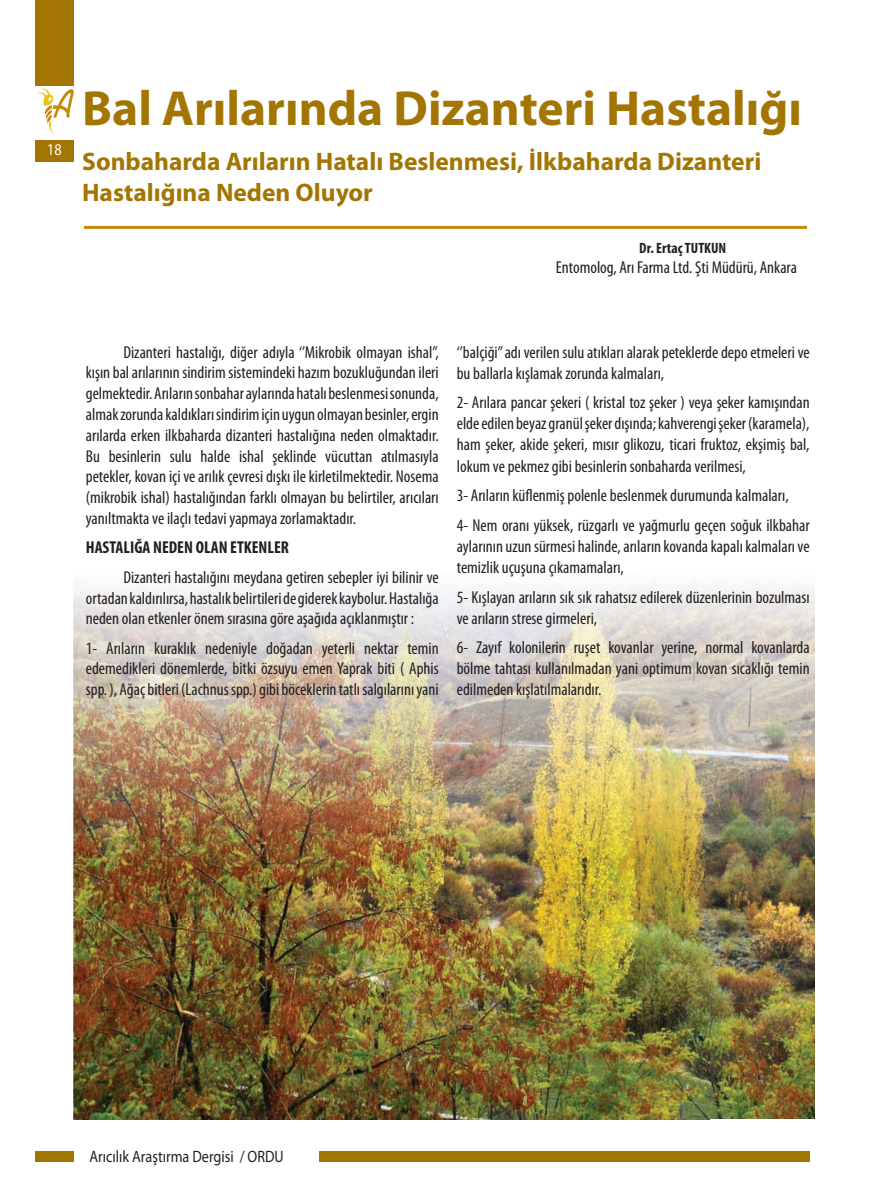
<style>
.page{position:relative;width:872px;height:1204px;background:#fff}
.page>*{position:absolute;margin:0;border:0;box-sizing:border-box;transform-origin:0 0}
.t1{font:700 49.5px "Myriad Pro";color:#a37503}
.t2{font:700 25.35px/30.5px "Myriad Pro";color:#a37503}
.t3{font:condensed 17.25px/20.9px "Myriad Pro";color:#231f20;text-align:justify}
.t4{font:700 condensed 17.25px "Myriad Pro";color:#231f20}
.t5{font:16.5px "Myriad Pro";color:#231f20;scale:.86 1}
.t6{font:16.5px "Myriad Pro";color:#fff;scale:.86 1}
.t7{font:700 condensed 15px "Myriad Pro";color:#231f20}
</style>
<div class="page">
<div style="left:319px;top:1151px;width:490px;height:10px;background:#a37503"></div>
<svg style="left:36px;top:88px;width:38px;height:47px"></svg>
<div style="left:36px;top:0;width:38px;height:85px;background:#a37503"></div>
<div style="left:36px;top:140px;width:38px;height:22px;background:#a37503"></div>
<div style="left:36px;top:1151px;width:38px;height:10px;background:#a37503"></div>
<img style="left:74px;top:584px;width:740px;height:535px">
<hr style="left:84px;top:226px;width:723px;height:3px;background:#c48a0c">
<p class="t6" style="left:47px;top:140px;width:18px">18</p>
<h1 class="t1" style="left:82px;top:76px;width:721px">Bal Arılarında Dizanteri Hastalığı</h1>
<h2 class="t2" style="left:82px;top:145px;width:680px">Sonbaharda Arıların Hatalı Beslenmesi, İlkbaharda Dizanteri<br>Hastalığına Neden Oluyor</h2>
<p class="t7" style="left:639px;top:238px;width:89px">Dr. Ertaç TUTKUN</p>
<p class="t3" style="left:556px;top:257px;width:243px">Entomolog, Arı Farma Ltd. Şti Müdürü, Ankara</p>
<p class="t3" style="left:86px;top:341px;width:354px;text-indent:38px">Dizanteri hastalığı, diğer adıyla ‘’Mikrobik olmayan ishal’’, kışın bal arılarının sindirim sistemindeki hazım bozukluğundan ileri gelmektedir. Arıların sonbahar aylarında hatalı beslenmesi sonunda, almak zorunda kaldıkları sindirim için uygun olmayan besinler, ergin arılarda erken ilkbaharda dizanteri hastalığına neden olmaktadır.<br>Bu besinlerin sulu halde ishal şeklinde vücuttan atılmasıyla petekler, kovan içi ve arılık çevresi dışkı ile kirletilmektedir. Nosema (mikrobik ishal) hastalığından farklı olmayan bu belirtiler, arıcıları yanıltmakta ve ilaçlı tedavi yapmaya zorlamaktadır.</p>
<p class="t4" style="left:86px;top:537px;width:205px">HASTALIĞA NEDEN OLAN ETKENLER</p>
<p class="t3" style="left:86px;top:566px;width:354px;text-indent:38px">Dizanteri hastalığını meydana getiren sebepler iyi bilinir ve ortadan kaldırılırsa, hastalık belirtileri de giderek kaybolur. Hastalığa neden olan etkenler önem sırasına göre aşağıda açıklanmıştır :</p>
<p class="t3" style="left:86px;top:637px;width:354px">1- Arıların kuraklık nedeniyle doğadan yeterli nektar temin edemedikleri dönemlerde, bitki özsuyu emen Yaprak biti ( Aphis spp. ), Ağaç bitleri (Lachnus spp.) gibi böceklerin tatlı salgılarını yani</p>
<p class="t3" style="left:457px;top:341px;width:354px">‘’balçiği’’ adı verilen sulu atıkları alarak peteklerde depo etmeleri ve bu ballarla kışlamak zorunda kalmaları,</p>
<p class="t3" style="left:457px;top:392px;width:354px">2- Arılara pancar şekeri ( kristal toz şeker ) veya şeker kamışından elde edilen beyaz granül şeker dışında; kahverengi şeker (karamela), ham şeker, akide şekeri, mısır glikozu, ticari fruktoz, ekşimiş bal, lokum ve pekmez gibi besinlerin sonbaharda verilmesi,</p>
<p class="t3" style="left:457px;top:480px;width:354px;line-height:29.5px">3- Arıların küflenmiş polenle beslenmek durumunda kalmaları,<br>4- Nem oranı yüksek, rüzgarlı ve yağmurlu geçen soğuk ilkbahar</p>
<p class="t3" style="left:457px;top:535px;width:354px">aylarının uzun sürmesi halinde, arıların kovanda kapalı kalmaları ve temizlik uçuşuna çıkamamaları,</p>
<p class="t3" style="left:457px;top:586px;width:354px">5- Kışlayan arıların sık sık rahatsız edilerek düzenlerinin bozulması ve arıların strese girmeleri,</p>
<p class="t3" style="left:457px;top:636px;width:354px">6- Zayıf kolonilerin ruşet kovanlar yerine, normal kovanlarda bölme tahtası kullanılmadan yani optimum kovan sıcaklığı temin edilmeden kışlatılmalarıdır.</p>
<p class="t5" style="left:90px;top:1146px;width:227px">Arıcılık Araştırma Dergisi / ORDU</p>
</div>
